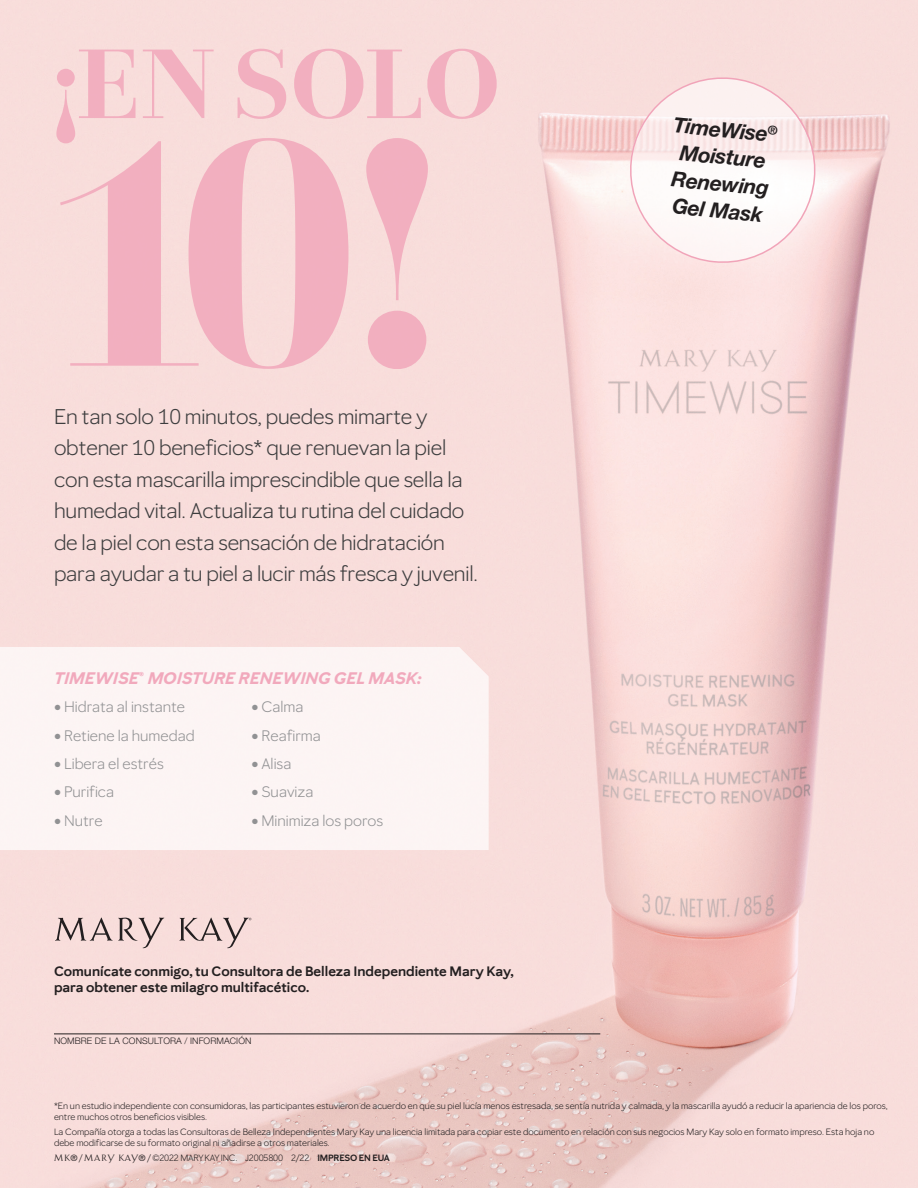
<style>
.page{position:relative;width:918px;height:1188px;background:#fff}
.page>*{position:absolute;margin:0;border:0;box-sizing:border-box;transform-origin:0 0}
.t1{font:700 316.2px "Mary Kay Serif 100";color:#f1a4b9}
.t2{font:700 96.45px "Mary Kay Serif 040";letter-spacing:-.015em;color:#f1a4b9}
.t3{font:21px/31.5px "Mary Kay Sans";letter-spacing:-.01em;color:#3e3e3f}
.t4{font:italic 700 21px/27px "Helvetica Neue LT Std";color:#231f20}
.t5{font:italic 700 16.5px "Mary Kay Sans";color:#f1a4b9}
.t6{font:15px "Mary Kay Sans";color:#8a8b8d}
.t7{font:600 13.5px/16.2px "Mary Kay Sans";color:#231f20}
.t8{font:9px/10.8px "Mary Kay Sans";color:#231f20}
.t9{font:9px "Mary Kay Sans";letter-spacing:-.02em;color:#231f20}
.t10{font:300 9px "Helvetica Neue LT Std";letter-spacing:.01em;color:#231f20}
.s1{font-style:normal}
.s2{font-weight:600}
</style>
<div class="page">
<img style="left:0;top:0;width:918px;height:1188px">
<div style="left:0;top:647px;width:489px;height:203px;background:#fcf4f4"></div>
<hr style="left:54px;top:1034px;width:546px;height:1px;background:#231f20">
<svg style="left:55px;top:917px;width:109px;height:31px"></svg>
<svg style="left:179px;top:917px;width:72px;height:31px"></svg>
<svg style="left:625px;top:72px;width:196px;height:195px"></svg>
<h2 class="t2" style="left:54px;top:21px;width:449px">¡EN SOLO</h2>
<h1 class="t1" style="left:44px;top:46px;width:393px">10!</h1>
<p class="t3" style="left:54px;top:400px;width:425px">En tan solo 10 minutos, puedes mimarte y obtener 10 beneficios* que renuevan la piel con esta mascarilla imprescindible que sella la humedad vital. Actualiza tu rutina del cuidado de la piel con esta sensación de hidratación para ayudar a tu piel a lucir más fresca y juvenil.</p>
<h3 class="t5" style="left:54px;top:668px;width:369px">TIMEWISE<span class="s1">®</span> MOISTURE RENEWING GEL MASK:</h3>
<h3 class="t6" style="left:54px;top:698px;width:133px">• Hidrata al instante</h3>
<h3 class="t6" style="left:54px;top:726px;width:142px">• Retiene la humedad</h3>
<h3 class="t6" style="left:54px;top:755px;width:111px">• Libera el estrés</h3>
<h3 class="t6" style="left:54px;top:783px;width:62px">• Purifica</h3>
<h3 class="t6" style="left:54px;top:811px;width:50px">• Nutre</h3>
<h3 class="t6" style="left:251px;top:698px;width:54px">• Calma</h3>
<h3 class="t6" style="left:251px;top:726px;width:71px">• Reafirma</h3>
<h3 class="t6" style="left:251px;top:755px;width:41px">• Alisa</h3>
<h3 class="t6" style="left:251px;top:783px;width:63px">• Suaviza</h3>
<h3 class="t6" style="left:251px;top:811px;width:133px">• Minimiza los poros</h3>
<h3 class="t7" style="left:54px;top:963px;width:461px">Comunícate conmigo, tu Consultora de Belleza Independiente Mary Kay, para obtener este milagro multifacético.</h3>
<p class="t10" style="left:54px;top:1035px;width:199px">NOMBRE DE LA CONSULTORA / INFORMACIÓN</p>
<h3 class="t4" style="left:675px;top:111px;width:96px;rotate:5deg">TimeWise</h3>
<h3 class="t4" style="left:675px;top:138px;width:100px;rotate:5deg">Moisture<br>Renewing<br>Gel Mask</h3>
<p class="t8" style="left:54px;top:1100px;width:835px">*En un estudio independiente con consumidoras, las participantes estuvieron de acuerdo en que su piel lucía menos estresada, se sentía nutrida y calmada, y la mascarilla ayudó a reducir la apariencia de los poros, entre muchos otros beneficios visibles.</p>
<p class="t8" style="left:54px;top:1126px;width:822px">La Compañía otorga a todas las Consultoras de Belleza Independientes Mary Kay una licencia limitada para copiar este documento en relación con sus negocios Mary Kay solo en formato impreso. Esta hoja no debe modificarse de su formato original ni añadirse a otros materiales.</p>
<p class="t9" style="left:54px;top:1152px;width:337px">π / µ / ©2022 MARY KAY INC. J2005800 2/22 <span class="s2">IMPRESO EN EUA</span></p>
</div>
